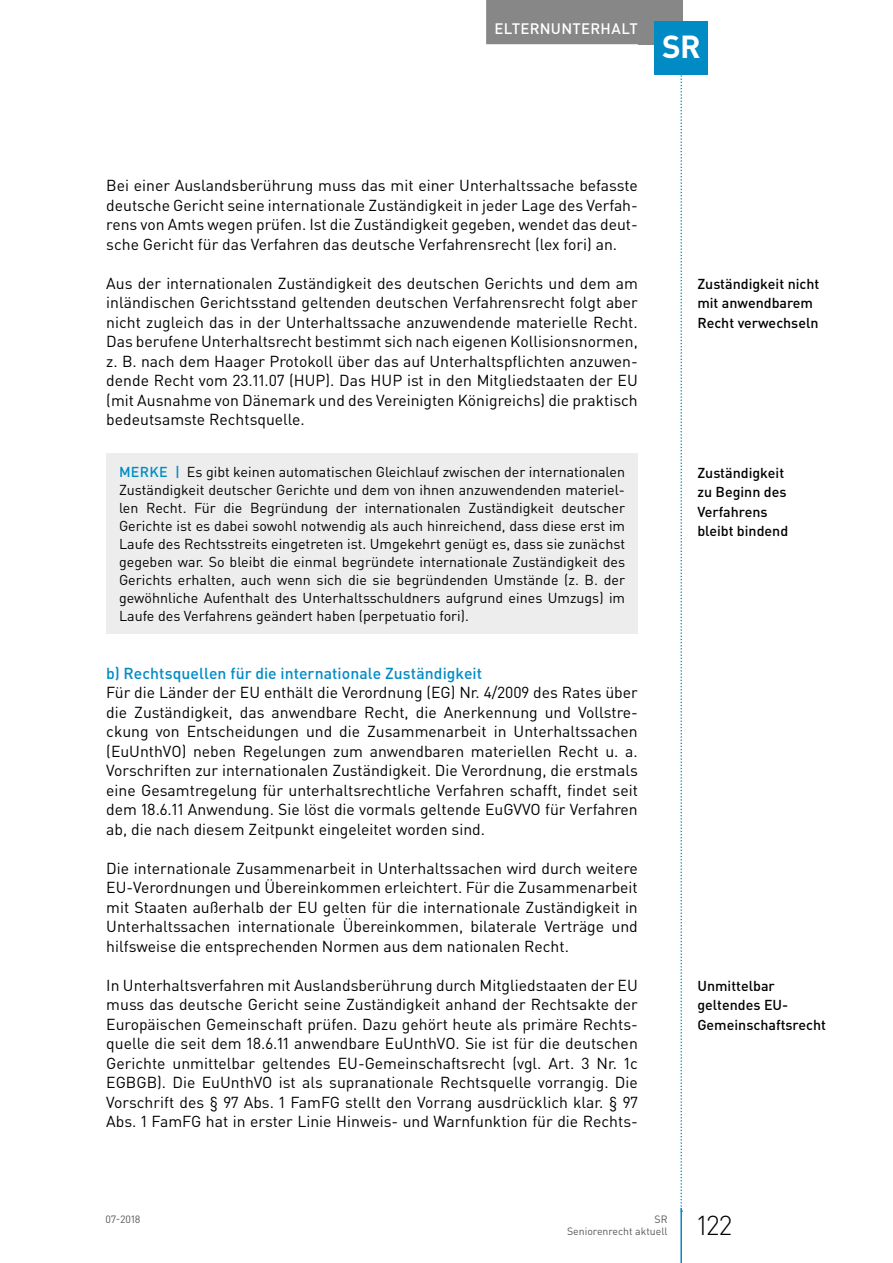
<style>
.page{position:relative;width:893px;height:1263px;background:#fff}
.page>*{position:absolute;margin:0;border:0;box-sizing:border-box;transform-origin:0 0}
.t1{font:700 31.5px "DIN Pro";color:#fff}
.t2{font:300 27px "DIN Pro";color:#000}
.t3{font:15.75px/19.5px "DIN Pro";color:#000;text-align:justify}
.t4{font:500 15.75px "DIN Pro";color:#008bc5}
.t5{font:500 15px "DIN Pro";letter-spacing:.02em;color:#fff}
.t6{font:14.25px/18px "DIN Pro";color:#000;text-align:justify}
.t7{font:500 14.25px/19.5px "DIN Pro";color:#000}
.t8{font:10.5px/12.8px "DIN Pro";color:#575756;text-align:right}
.s1{font-weight:500;color:#008bc5}
</style>
<div class="page">
<svg style="left:680px;top:74px;width:2px;height:1134px"></svg>
<div style="left:638px;top:0;width:44px;height:44px;background:#878787"></div>
<hr style="left:680px;top:1208px;width:2px;height:55px;background:#008bc5">
<div style="left:486px;top:0;width:160px;height:44px;background:#878787"></div>
<div style="left:655px;top:21px;width:53px;height:53px;background:#008bc5"></div>
<div style="left:106px;top:453px;width:532px;height:181px;background:#ededed"></div>
<p class="t5" style="left:495px;top:18px;width:145px">Elternunterhalt</p>
<h1 class="t1" style="left:662px;top:26px;width:40px">SR</h1>
<p class="t3" style="left:106px;top:175px;width:533px">Bei einer Auslandsberührung muss das mit einer Unterhaltssache befasste deutsche Gericht seine internationale Zuständigkeit in jeder Lage des Verfah&shy;rens von Amts wegen prüfen. Ist die Zuständigkeit gegeben, wendet das deut&shy;sche Gericht für das Verfahren das deutsche Verfahrensrecht (lex fori) an.</p>
<p class="t3" style="left:106px;top:273px;width:533px">Aus der internationalen Zuständigkeit des deutschen Gerichts und dem am inländischen Gerichtsstand geltenden deutschen Verfahrensrecht folgt aber nicht zugleich das in der Unterhaltssache anzuwendende materielle Recht.<br>Das berufene Unterhaltsrecht bestimmt sich nach eigenen Kollisionsnormen, z. B. nach dem Haager Protokoll über das auf Unterhaltspflichten anzuwen&shy;dende Recht vom 23.11.07 (HUP). Das HUP ist in den Mitgliedstaaten der EU (mit Ausnahme von Dänemark und des Vereinigten Königreichs) die praktisch bedeutsamste Rechtsquelle.</p>
<p class="t6" style="left:119px;top:462px;width:508px"><span class="s1">MERKE |</span> Es gibt keinen automatischen Gleichlauf zwischen der internationalen Zuständigkeit deutscher Gerichte und dem von ihnen anzuwendenden materiel&shy;len Recht. Für die Begründung der internationalen Zuständigkeit deutscher Gerichte ist es dabei sowohl notwendig als auch hinreichend, dass diese erst im Laufe des Rechtsstreits eingetreten ist. Umgekehrt genügt es, dass sie zunächst gegeben war. So bleibt die einmal begründete internationale Zuständigkeit des Gerichts erhalten, auch wenn sich die sie begründenden Umstände (z. B. der gewöhnliche Aufenthalt des Unterhaltsschuldners aufgrund eines Umzugs) im Laufe des Verfahrens geändert haben (perpetuatio fori).</p>
<p class="t4" style="left:106px;top:662px;width:377px">b) Rechtsquellen für die internationale Zuständigkeit</p>
<p class="t3" style="left:106px;top:682px;width:533px">Für die Länder der EU enthält die Verordnung (EG) Nr. 4/2009 des Rates über die Zuständigkeit, das anwendbare Recht, die Anerkennung und Vollstre&shy;ckung von Entscheidungen und die Zusammenarbeit in Unterhaltssachen (EuUnthVO) neben Regelungen zum anwendbaren materiellen Recht u. a.<br>Vorschriften zur internationalen Zuständigkeit. Die Verordnung, die erstmals eine Gesamtregelung für unterhaltsrechtliche Verfahren schafft, findet seit dem 18.6.11 Anwendung. Sie löst die vormals geltende EuGVVO für Verfahren ab, die nach diesem Zeitpunkt eingeleitet worden sind.</p>
<p class="t3" style="left:106px;top:858px;width:533px">Die internationale Zusammenarbeit in Unterhaltssachen wird durch weitere EU-Verordnungen und Übereinkommen erleichtert. Für die Zusammenarbeit mit Staaten außerhalb der EU gelten für die internationale Zuständigkeit in Unterhaltssachen internationale Übereinkommen, bilaterale Verträge und hilfsweise die entsprechenden Normen aus dem nationalen Recht.</p>
<p class="t3" style="left:106px;top:975px;width:533px">In Unterhaltsverfahren mit Auslandsberührung durch Mitgliedstaaten der EU muss das deutsche Gericht seine Zuständigkeit anhand der Rechtsakte der Europäischen Gemeinschaft prüfen. Dazu gehört heute als primäre Rechts&shy;quelle die seit dem 18.6.11 anwendbare EuUnthVO. Sie ist für die deutschen Gerichte unmittelbar geltendes EU-Gemeinschaftsrecht (vgl. Art. 3 Nr. 1c EGBGB). Die EuUnthVO ist als supranationale Rechtsquelle vorrangig. Die Vorschrift des § 97 Abs. 1 FamFG stellt den Vorrang ausdrücklich klar. § 97<br>Abs. 1 FamFG hat in erster Linie Hinweis- und Warnfunktion für die Rechts-</p>
<p class="t7" style="left:697px;top:273px;width:124px">Zuständigkeit nicht mit anwendbarem<br>Recht verwechseln</p>
<p class="t7" style="left:697px;top:462px;width:92px">Zuständigkeit zu Beginn des<br>Verfahrens bleibt bindend</p>
<p class="t7" style="left:697px;top:975px;width:130px">U nmittelbar geltendes EU-<br>Gemeinschaftsrecht</p>
<p class="t8" style="left:106px;top:1212px;width:37px">07-2018</p>
<p class="t8" style="left:567px;top:1212px;width:102px">SR<br>Seniorenrecht aktuell</p>
<h2 class="t2" style="left:697px;top:1207px;width:36px">122</h2>
</div>
